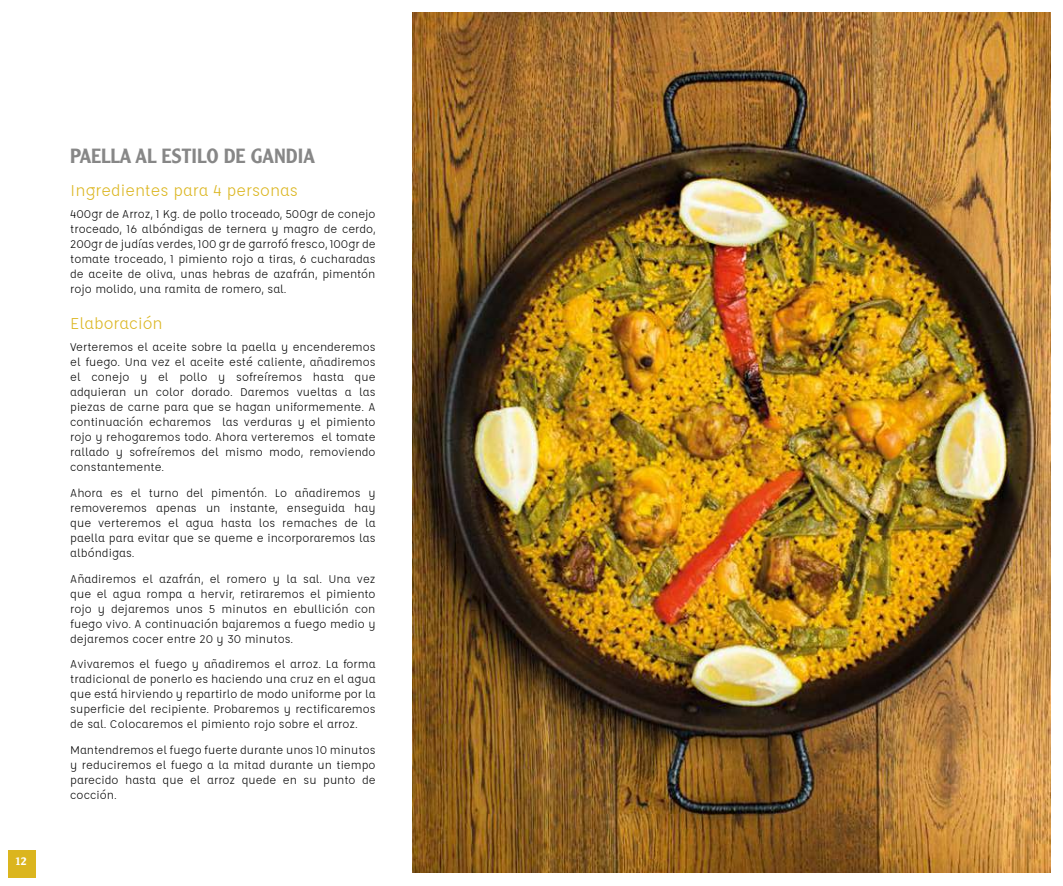
<style>
.page{position:relative;width:1063px;height:886px;background:#fff}
.page>*{position:absolute;margin:0;border:0;box-sizing:border-box;transform-origin:0 0}
.t1{font:500 20px "Clearface Gothic LH65";color:#878787}
.t2{font:17.5px "Affogato";color:#dbb51e}
.t3{font:12.5px/15px "Affogato";color:#000;text-align:justify}
.t4{font:500 11.25px "Clearface Gothic LH65";color:#fff}
</style>
<div class="page">
<div style="left:8px;top:850px;width:27px;height:28px;background:#dbb51e"></div>
<img style="left:412px;top:13px;width:638px;height:860px">
<p class="t4" style="left:15px;top:854px;width:13px">12</p>
<h1 class="t1" style="left:70px;top:144px;width:246px">PAELLA AL ESTILO DE GANDIA</h1>
<h2 class="t2" style="left:70px;top:179px;width:229px">Ingredientes para 4 personas</h2>
<p class="t3" style="left:70px;top:206px;width:307px">400gr de Arroz, 1 Kg. de pollo troceado, 500gr de conejo troceado, 16 albóndigas de ternera y magro de cerdo, 200gr de judías verdes, 100 gr de garrofó fresco, 100gr de tomate troceado, 1 pimiento rojo a tiras, 6 cucharadas de aceite de oliva, unas hebras de azafrán, pimentón rojo molido, una ramita de romero, sal.</p>
<h2 class="t2" style="left:70px;top:313px;width:94px">Elaboración</h2>
<p class="t3" style="left:70px;top:339px;width:307px">Verteremos el aceite sobre la paella y encenderemos el fuego. Una vez el aceite esté caliente, añadiremos el conejo y el pollo y sofreíremos hasta que adquieran un color dorado. Daremos vueltas a las piezas de carne para que se hagan uniformemente. A continuación echaremos las verduras y el pimiento rojo y rehogaremos todo. Ahora verteremos el tomate rallado y sofreíremos del mismo modo, removiendo constantemente.</p>
<p class="t3" style="left:70px;top:485px;width:307px">Ahora es el turno del pimentón. Lo añadiremos y removeremos apenas un instante, enseguida hay que verteremos el agua hasta los remaches de la paella para evitar que se queme e incorporaremos las albóndigas.</p>
<p class="t3" style="left:70px;top:571px;width:307px">Añadiremos el azafrán, el romero y la sal. Una vez que el agua rompa a hervir, retiraremos el pimiento rojo y dejaremos unos 5 minutos en ebullición con fuego vivo. A continuación bajaremos a fuego medio y dejaremos cocer entre 20 y 30 minutos.</p>
<p class="t3" style="left:70px;top:656px;width:307px">Avivaremos el fuego y añadiremos el arroz. La forma tradicional de ponerlo es haciendo una cruz en el agua que está hirviendo y repartirlo de modo uniforme por la superficie del recipiente. Probaremos y rectificaremos de sal. Colocaremos el pimiento rojo sobre el arroz.</p>
<p class="t3" style="left:70px;top:742px;width:307px">Mantendremos el fuego fuerte durante unos 10 minutos y reduciremos el fuego a la mitad durante un tiempo parecido hasta que el arroz quede en su punto de cocción.</p>
</div>
